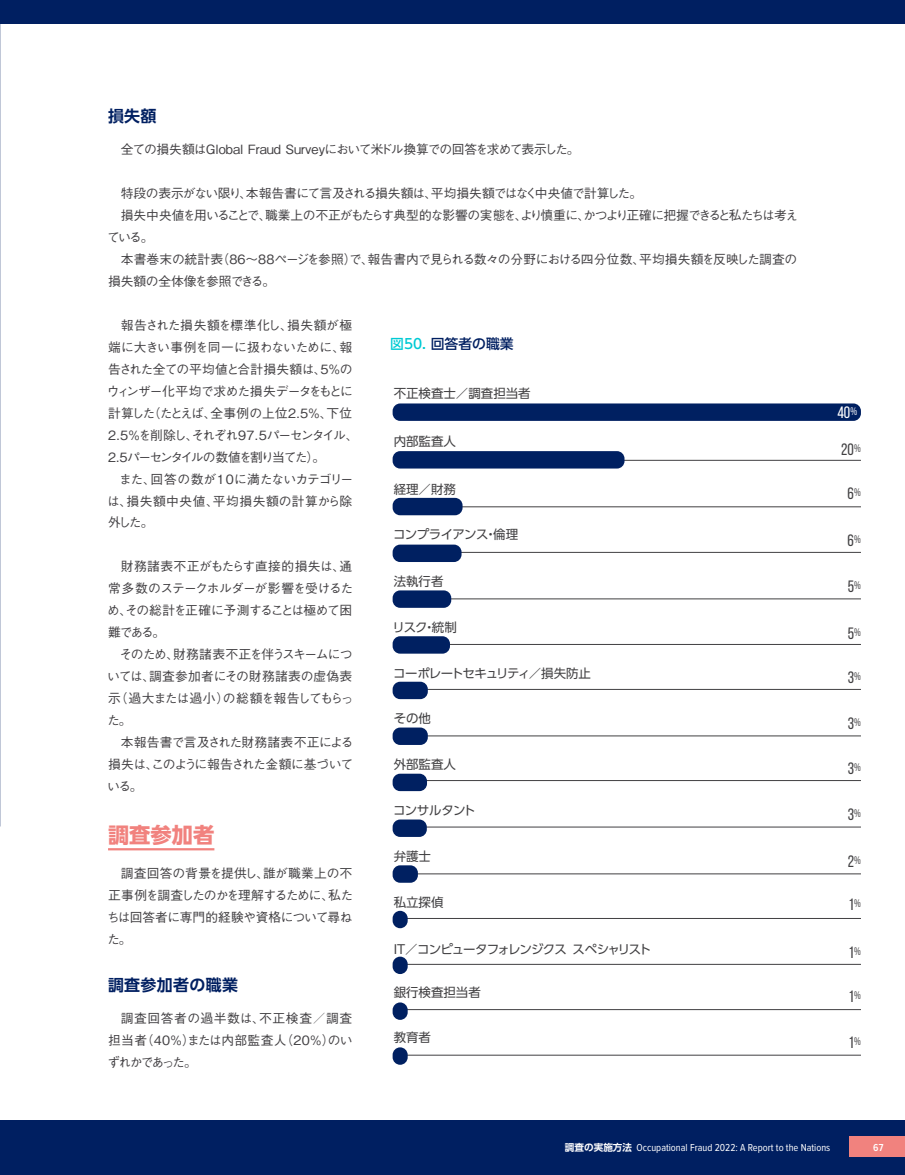
<style>
.page{position:relative;width:905px;height:1175px;background:#fff}
.page>*{position:absolute;margin:0;border:0;box-sizing:border-box;transform-origin:0 0}
.Header2_日本語{font:700 21.3px "UD Shin Go Pr 6 N";color:#f1827e}
.t1{font:16.5px "Bebas Neue";color:#414042}
.t2{font:16.5px "Bebas Neue";color:#fff}
.Header_3_-_subsub_日本{font:700 15.9px "UD Shin Go Pr 6 N De";letter-spacing:.02em;color:#001f61}
.図_見出し_2桁{font:500 13.8px "UD Shin Go Pr 6 N";color:#001f61}
.Body_Copy_2022_日本語{font:500 12.75px/21.9px "Gothic BBB Pr 6 N";letter-spacing:-.045em;color:#413f42;text-align:justify}
.Body_Copy_2022_日本語-2{font:500 12.75px/21.9px "Gothic BBB Pr 6 N";letter-spacing:-.015em;color:#413f42}
.Body_Copy_2022_日本語-3{font:500 12.75px/21.9px "Gothic BBB Pr 6 N";letter-spacing:-.085em;color:#413f42}
.Body_Copy_2022_日本語-4{font:500 12.75px "Gothic BBB Pr 6 N";letter-spacing:-.065em;color:#413f42}
.t3{font:12.45px "UD Shin Go Pr 6 N";letter-spacing:-.01em;color:#414042}
.t4{font:12.45px "UD Shin Go Pr 6 N";letter-spacing:-.07em;color:#414042}
.t5{font:12.45px "UD Shin Go Pr 6 N";letter-spacing:-.05em;color:#414042}
.t6{font:12.45px "UD Shin Go Pr 6 N";letter-spacing:-.06em;color:#414042}
.section_left{font:10.5px "Proxima Nova Cond";color:#fff}
.page___right{font:600 10.5px "Proxima Nova Cond";color:#fff}
.s1{color:#00cad4}
.s2{font-family:"UD Shin Go Pr 6 N De";font-weight:700;font-size:9.6px}
</style>
<div class="page">
<img style="left:0;top:23px;width:1px;height:803px">
<div style="left:0;top:0;width:904px;height:23px;background:#001f61"></div>
<div style="left:0;top:1120px;width:904px;height:54px;background:#001f61"></div>
<hr style="left:108px;top:848px;width:106px;height:2px;background:#f1827e">
<div style="left:849px;top:1136px;width:55px;height:21px;background:#f1827e"></div>
<hr style="left:398px;top:460px;width:463px;height:1px;background:#414042">
<hr style="left:398px;top:506px;width:463px;height:1px;background:#414042">
<hr style="left:398px;top:552px;width:463px;height:1px;background:#414042">
<hr style="left:398px;top:598px;width:463px;height:1px;background:#414042">
<hr style="left:398px;top:644px;width:463px;height:1px;background:#414042">
<hr style="left:398px;top:689px;width:463px;height:1px;background:#414042">
<hr style="left:398px;top:735px;width:463px;height:1px;background:#414042">
<hr style="left:398px;top:780px;width:463px;height:1px;background:#414042">
<hr style="left:398px;top:826px;width:463px;height:1px;background:#414042">
<hr style="left:398px;top:873px;width:463px;height:1px;background:#414042">
<hr style="left:398px;top:918px;width:463px;height:1px;background:#414042">
<hr style="left:398px;top:963px;width:463px;height:1px;background:#414042">
<hr style="left:398px;top:1009px;width:463px;height:1px;background:#414042">
<hr style="left:398px;top:1054px;width:463px;height:1px;background:#414042">
<div style="left:392px;top:403px;width:468px;height:18px;background:#002061;border-radius:8px"></div>
<div style="left:392px;top:451px;width:232px;height:17px;background:#002061;border-radius:8px"></div>
<div style="left:392px;top:498px;width:70px;height:17px;background:#002061;border-radius:8px"></div>
<div style="left:392px;top:544px;width:69px;height:18px;background:#002061;border-radius:8px"></div>
<div style="left:392px;top:590px;width:59px;height:18px;background:#002061;border-radius:8px"></div>
<div style="left:392px;top:636px;width:58px;height:17px;background:#002061;border-radius:8px"></div>
<div style="left:392px;top:681px;width:36px;height:18px;background:#002061;border-radius:8px"></div>
<div style="left:392px;top:727px;width:36px;height:18px;background:#002061;border-radius:8px"></div>
<div style="left:392px;top:773px;width:35px;height:18px;background:#002061;border-radius:8px"></div>
<div style="left:392px;top:819px;width:35px;height:18px;background:#002061;border-radius:8px"></div>
<div style="left:392px;top:865px;width:26px;height:17px;background:#002061;border-radius:8px"></div>
<div style="left:392px;top:910px;width:15px;height:18px;background:#002061;border-radius:8px"></div>
<div style="left:392px;top:956px;width:15px;height:18px;background:#002061;border-radius:8px"></div>
<div style="left:392px;top:1002px;width:15px;height:17px;background:#002061;border-radius:8px"></div>
<div style="left:392px;top:1047px;width:15px;height:17px;background:#002061;border-radius:8px"></div>
<p class="Header_3_-_subsub_日本" style="left:108px;top:103px;width:50px">損失額</p>
<p class="Body_Copy_2022_日本語" style="left:121px;top:137px;width:460px">全ての損失額はGlobal Fraud Surveyにおいて米ドル換算での回答を求めて表示した。</p>
<p class="Body_Copy_2022_日本語-4" style="left:121px;top:183px;width:523px">特段の表示がない限り、本報告書にて言及される損失額は、平均損失額ではなく中央値で計算した。</p>
<p class="Body_Copy_2022_日本語-3" style="left:107px;top:203px;width:692px;text-indent:14px">損失中央値を用いることで、職業上の不正がもたらす典型的な影響の実態を、より慎重に、かつより正確に把握できると私たちは考えている。</p>
<p class="Body_Copy_2022_日本語-2" style="left:108px;top:247px;width:690px;text-indent:13px">本書巻末の統計表（86～88ページを参照）で、報告書内で見られる数々の分野における四分位数、平均損失額を反映した調査の損失額の全体像を参照できる。</p>
<p class="Body_Copy_2022_日本語" style="left:107px;top:313px;width:253px;text-align:left;text-indent:14px">報告された損失額を標準化し、損失額が極端に大きい事例を同一に扱わないために、報告された全ての平均値と合計損失額は、5%のウィンザー化平均で求めた損失データをもとに計算した（たとえば、全事例の上位2.5%、下位<br>2.5％を削除し、それぞれ97.5パーセンタイル、<br>2.5パーセンタイルの数値を割り当てた）。</p>
<p class="Body_Copy_2022_日本語" style="left:107px;top:467px;width:247px;text-indent:12px">また、回答の数が10に満たないカテゴリーは、損失額中央値、平均損失額の計算から除外した。</p>
<p class="Body_Copy_2022_日本語" style="left:107px;top:555px;width:247px;text-indent:14px">財務諸表不正がもたらす直接的損失は、通常多数のステークホルダーが影響を受けるため、その総計を正確に予測することは極めて困難である。</p>
<p class="Body_Copy_2022_日本語" style="left:107px;top:642px;width:248px;text-indent:13px">そのため、財務諸表不正を伴うスキームについては、調査参加者にその財務諸表の虚偽表示（過大または過小）の総額を報告してもらった。</p>
<p class="Body_Copy_2022_日本語" style="left:107px;top:730px;width:248px;text-indent:13px">本報告書で言及された財務諸表不正による損失は、このように報告された金額に基づいている。</p>
<p class="Header2_日本語" style="left:108px;top:817px;width:108px">調査参加者</p>
<p class="Body_Copy_2022_日本語" style="left:107px;top:861px;width:248px;text-indent:14px">調査回答の背景を提供し、誰が職業上の不正事例を調査したのかを理解するために、私たちは回答者に専門的経験や資格について尋ねた。</p>
<p class="Header_3_-_subsub_日本" style="left:108px;top:972px;width:131px">調査参加者の職業</p>
<p class="Body_Copy_2022_日本語" style="left:107px;top:1006px;width:247px;text-indent:13px">調査回答者の過半数は、不正検査／調査担当者（40％）または内部監査人（20％）のいずれかであった。</p>
<p class="図_見出し_2桁" style="left:390px;top:332px;width:125px"><span class="s1">図50.</span> 回答者の職業</p>
<p class="t3" style="left:393px;top:383px;width:138px">不正検査士／調査担当者</p>
<p class="t3" style="left:393px;top:431px;width:64px">内部監査人</p>
<p class="t3" style="left:393px;top:479px;width:64px">経理／財務</p>
<p class="t5" style="left:393px;top:524px;width:126px">コンプライアンス・倫理</p>
<p class="t3" style="left:393px;top:571px;width:51px">法執行者</p>
<p class="t3" style="left:392px;top:617px;width:66px">リスク・統制</p>
<p class="t6" style="left:393px;top:662px;width:199px">コーポレートセキュリティ／損失防止</p>
<p class="t3" style="left:393px;top:708px;width:39px">その他</p>
<p class="t3" style="left:393px;top:754px;width:64px">外部監査人</p>
<p class="t5" style="left:393px;top:800px;width:84px">コンサルタント</p>
<p class="t3" style="left:393px;top:846px;width:39px">弁護士</p>
<p class="t3" style="left:393px;top:892px;width:51px">私立探偵</p>
<p class="t4" style="left:393px;top:938px;width:259px">IT／コンピュータフォレンジクス スペシャリスト</p>
<p class="t3" style="left:393px;top:982px;width:89px">銀行検査担当者</p>
<p class="t3" style="left:393px;top:1027px;width:39px">教育者</p>
<p class="t2" style="left:837px;top:403px;width:21px">40<sup>%</sup></p>
<p class="t1" style="left:841px;top:440px;width:21px">20<sup>%</sup></p>
<p class="t1" style="left:847px;top:485px;width:15px">6<sup>%</sup></p>
<p class="t1" style="left:847px;top:531px;width:15px">6<sup>%</sup></p>
<p class="t1" style="left:847px;top:578px;width:15px">5<sup>%</sup></p>
<p class="t1" style="left:847px;top:624px;width:15px">5<sup>%</sup></p>
<p class="t1" style="left:847px;top:668px;width:15px">3<sup>%</sup></p>
<p class="t1" style="left:847px;top:714px;width:15px">3<sup>%</sup></p>
<p class="t1" style="left:847px;top:759px;width:15px">3<sup>%</sup></p>
<p class="t1" style="left:847px;top:805px;width:15px">3<sup>%</sup></p>
<p class="t1" style="left:847px;top:852px;width:15px">2<sup>%</sup></p>
<p class="t1" style="left:848px;top:895px;width:14px">1<sup>%</sup></p>
<p class="t1" style="left:848px;top:943px;width:14px">1<sup>%</sup></p>
<p class="t1" style="left:848px;top:987px;width:14px">1<sup>%</sup></p>
<p class="t1" style="left:848px;top:1033px;width:14px">1<sup>%</sup></p>
<p class="section_left" style="left:565px;top:1139px;width:267px"><span class="s2">調査の実施方法</span> Occupational Fraud 2022: A Report to the Nations</p>
<p class="page___right" style="left:873px;top:1139px;width:12px">67</p>
</div>
